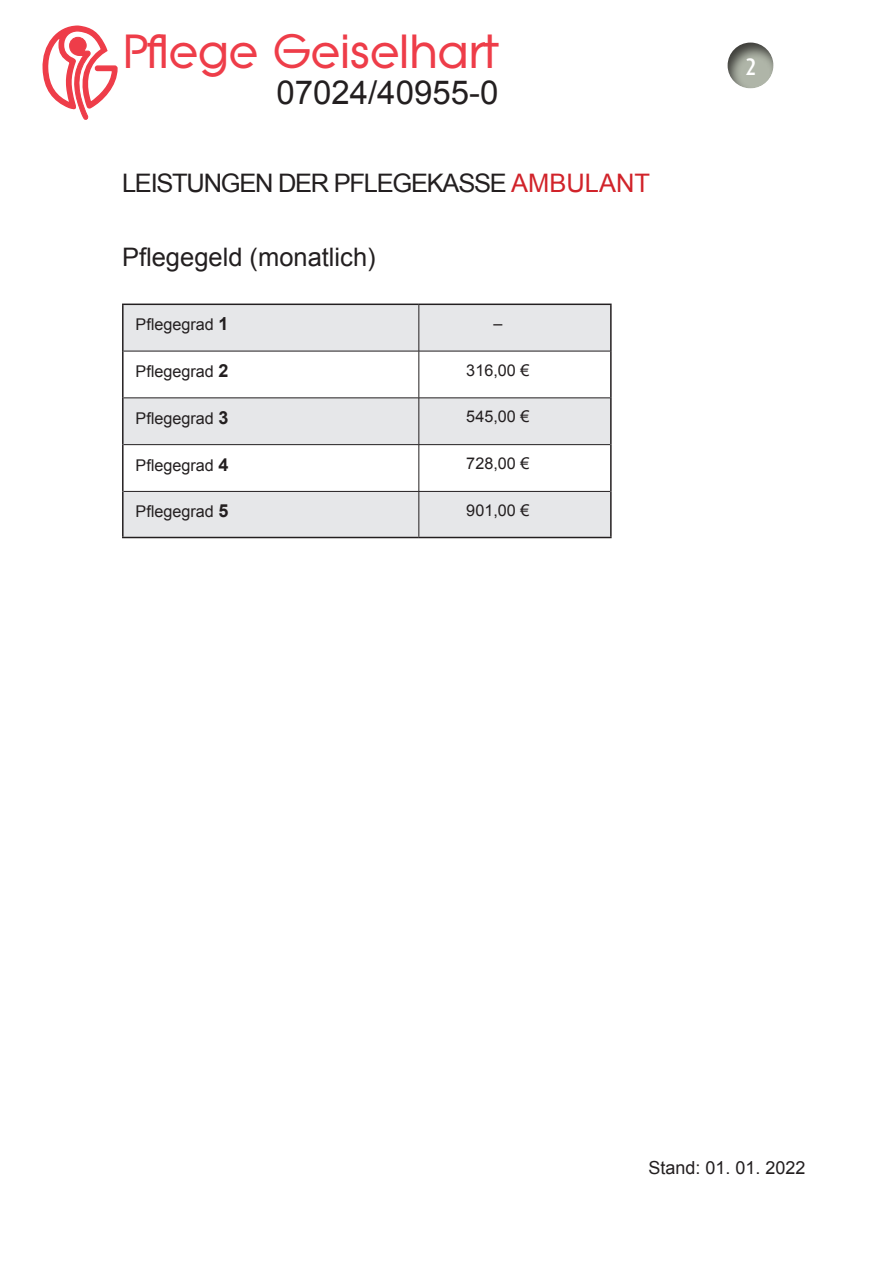
<style>
.page{position:relative;width:893px;height:1263px;background:#fff}
.page>*{position:absolute;margin:0;border:0;box-sizing:border-box;transform-origin:0 0}
.t1{font:700 46.5px "Litera";color:#ee3d49}
.t2{font:33px "Arial";color:#231f20}
.t3{font:25.5px "Arial";letter-spacing:-.05em;color:#231f20}
.t4{font:25.5px "Arial";color:#231f20}
.t5{font:500 24px "Dax Condensed";color:#fff}
.t6{font:18px "Arial";color:#231f20}
.t7{font:16.2px "Arial";color:#231f20}
.s1{color:#d1232a}
.s2{font-weight:700;font-size:18px}
</style>
<div class="page">
<div style="left:726px;top:40px;width:48px;height:50px;background:#231f20;opacity:.75"></div>
<svg style="left:124px;top:305px;width:486px;height:232px;fill:#e6e7e9"></svg>
<hr style="left:122px;top:304px;width:297px;height:1px;background:#231f20">
<hr style="left:122px;top:305px;width:2px;height:46px;background:#231f20">
<hr style="left:419px;top:304px;width:193px;height:1px;background:#231f20">
<hr style="left:610px;top:305px;width:2px;height:46px;background:#231f20">
<hr style="left:122px;top:351px;width:2px;height:47px;background:#231f20">
<hr style="left:610px;top:351px;width:2px;height:47px;background:#231f20">
<hr style="left:122px;top:398px;width:2px;height:47px;background:#231f20">
<hr style="left:610px;top:398px;width:2px;height:47px;background:#231f20">
<hr style="left:122px;top:445px;width:2px;height:46px;background:#231f20">
<hr style="left:610px;top:445px;width:2px;height:46px;background:#231f20">
<hr style="left:122px;top:491px;width:2px;height:46px;background:#231f20">
<hr style="left:610px;top:491px;width:2px;height:46px;background:#231f20">
<hr style="left:122px;top:537px;width:297px;height:1px;background:#231f20">
<hr style="left:419px;top:537px;width:193px;height:1px;background:#231f20">
<hr style="left:419px;top:305px;width:1px;height:46px;background:#231f20">
<hr style="left:124px;top:351px;width:295px;height:1px;background:#231f20">
<hr style="left:419px;top:351px;width:191px;height:1px;background:#231f20">
<hr style="left:419px;top:351px;width:1px;height:47px;background:#231f20">
<hr style="left:124px;top:398px;width:295px;height:1px;background:#231f20">
<hr style="left:419px;top:398px;width:191px;height:1px;background:#231f20">
<hr style="left:419px;top:398px;width:1px;height:46px;background:#231f20">
<hr style="left:124px;top:444px;width:295px;height:1px;background:#231f20">
<hr style="left:419px;top:444px;width:191px;height:1px;background:#231f20">
<hr style="left:419px;top:445px;width:1px;height:46px;background:#231f20">
<hr style="left:124px;top:491px;width:295px;height:1px;background:#231f20">
<hr style="left:419px;top:491px;width:191px;height:1px;background:#231f20">
<hr style="left:419px;top:492px;width:1px;height:45px;background:#231f20">
<svg style="left:42px;top:25px;width:76px;height:95px"></svg>
<h1 class="t1" style="left:123px;top:24px;width:375px">Pflege Geiselhart</h1>
<h2 class="t2" style="left:276px;top:71px;width:223px">07024/40955-0</h2>
<h3 class="t3" style="left:122px;top:166px;width:495px">Leistungen der Pflegekasse <span class="s1">AMBU LANT</span></h3>
<h3 class="t4" style="left:122px;top:240px;width:255px">Pflegegeld (monatlich)</h3>
<p class="t7" style="left:136px;top:314px;width:94px">Pflegegrad <span class="s2">1</span></p>
<p class="t7" style="left:493px;top:313px;width:11px">–</p>
<p class="t7" style="left:136px;top:361px;width:94px">Pflegegrad <span class="s2">2</span></p>
<p class="t7" style="left:466px;top:359px;width:65px">316,00 €</p>
<p class="t7" style="left:136px;top:407px;width:94px">Pflegegrad <span class="s2">3</span></p>
<p class="t7" style="left:466px;top:406px;width:65px">545,00 €</p>
<p class="t7" style="left:136px;top:454px;width:94px">Pflegegrad <span class="s2">4</span></p>
<p class="t7" style="left:466px;top:453px;width:65px">728,00 €</p>
<p class="t7" style="left:136px;top:501px;width:94px">Pflegegrad <span class="s2">5</span></p>
<p class="t7" style="left:466px;top:500px;width:65px">901,00 €</p>
<h3 class="t5" style="left:745px;top:54px;width:12px">2</h3>
<p class="t6" style="left:648px;top:1156px;width:159px">Stand: 01. 01. 2022</p>
</div>
